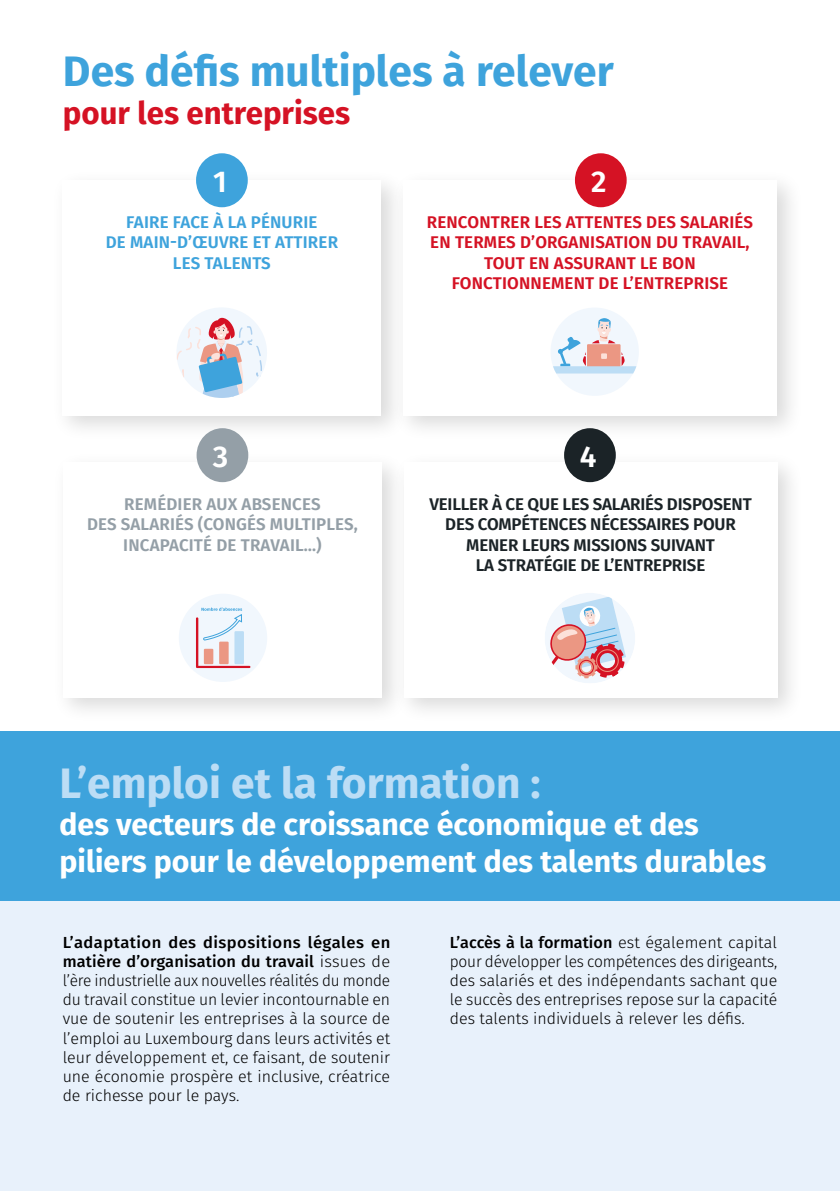
<style>
.page{position:relative;width:840px;height:1191px;background:#fff}
.page>*{position:absolute;margin:0;border:0;box-sizing:border-box;transform-origin:0 0}
.t1{font:700 42.6px "Fira Sans";color:#3ea3dc}
.t2{font:700 42.6px "Fira Sans";color:#bcddf5}
.t3{font:700 31.2px "Fira Sans";color:#d51224}
.t4{font:700 30.4px/37.6px "Fira Sans";color:#fff}
.t5{font:600 30px "Fira Sans";color:#fff}
.t6{font:600 17px/20.2px "Fira Sans";letter-spacing:-.01em;color:#1b2327;text-align:center}
.t7{font:600 17px/20.2px "Fira Sans";letter-spacing:.01em;color:#d51224;text-align:center}
.t8{font:600 17px/20.2px "Fira Sans";letter-spacing:.01em;color:#949fa7;text-align:center}
.t9{font:600 17px/20.2px "Fira Sans";letter-spacing:.01em;color:#3ea3dc;text-align:center}
.t10{font:300 16px/19.2px "Fira Sans";color:#000;text-align:justify}
.s1{font-weight:500}
</style>
<div class="page">
<div style="left:0;top:731px;width:839px;height:460px;background:#e8f1fb"></div>
<div style="left:52px;top:170px;width:356px;height:272px;background:#000;opacity:.15"></div>
<div style="left:62px;top:180px;width:319px;height:235px;background:#fff"></div>
<div style="left:52px;top:452px;width:356px;height:272px;background:#000;opacity:.15"></div>
<div style="left:63px;top:462px;width:319px;height:235px;background:#fff"></div>
<div style="left:392px;top:170px;width:411px;height:272px;background:#000;opacity:.15"></div>
<div style="left:403px;top:180px;width:373px;height:235px;background:#fff"></div>
<div style="left:393px;top:452px;width:411px;height:272px;background:#000;opacity:.15"></div>
<div style="left:403px;top:462px;width:374px;height:235px;background:#fff"></div>
<div style="left:0;top:730px;width:839px;height:170px;background:#3ea3dc"></div>
<div style="left:196px;top:153px;width:52px;height:54px;background:#3ea3dc;border-radius:50%"></div>
<div style="left:196px;top:428px;width:52px;height:54px;background:#949fa7;border-radius:50%"></div>
<div style="left:574px;top:153px;width:52px;height:54px;background:#d51224;border-radius:50%"></div>
<div style="left:563px;top:428px;width:52px;height:54px;background:#1b2327;border-radius:50%"></div>
<svg style="left:177px;top:308px;width:90px;height:90px"></svg>
<svg style="left:545px;top:593px;width:90px;height:90px"></svg>
<div style="left:578px;top:660px;width:15px;height:14px;border:1px solid #d51224;border-radius:50%"></div>
<div style="left:179px;top:593px;width:88px;height:89px;background:#f1f7fd;border-radius:50%"></div>
<svg style="left:196px;top:607px;width:54px;height:61px"></svg>
<div style="left:550px;top:307px;width:88px;height:89px;background:#f1f7fd;border-radius:50%"></div>
<svg style="left:552px;top:318px;width:84px;height:55px"></svg>
<h1 class="t1" style="left:63px;top:36px;width:552px">Des défis multiples à relever</h1>
<h2 class="t3" style="left:63px;top:87px;width:289px">pour les entreprises</h2>
<h3 class="t5" style="left:213px;top:157px;width:15px">1</h3>
<p class="t9" style="left:106px;top:211px;width:234px">FAIRE FACE À LA PÉNURIE<br>DE MAIN-D’ŒUVRE ET ATTIRER<br>LES TALENTS</p>
<h3 class="t5" style="left:213px;top:432px;width:17px">3</h3>
<p class="t8" style="left:87px;top:493px;width:272px">REMÉDIER AUX ABSENCES<br>DES SALARIÉS (CONGÉS MULTIPLES,<br>INCAPACITÉ DE TRAVAIL…)</p>
<h3 class="t5" style="left:591px;top:157px;width:17px">2</h3>
<p class="t7" style="left:426px;top:211px;width:327px">RENCONTRER LES ATTENTES DES SALARIÉS<br>EN TERMES D’ORGANISATION DU TRAVAIL,<br>TOUT EN ASSURANT LE BON<br>FONCTIONNEMENT DE L’ENTREPRISE</p>
<h3 class="t5" style="left:579px;top:432px;width:18px">4</h3>
<p class="t6" style="left:429px;top:493px;width:324px">VEILLER À CE QUE LES SALARIÉS DISPOSENT DES COMPÉTENCES NÉCESSAIRES POUR MENER LEURS MISSIONS SUIVANT<br>LA STRATÉGIE DE L’ENTREPRISE</p>
<h1 class="t2" style="left:60px;top:748px;width:482px">L’emploi et la formation :</h1>
<h3 class="t4" style="left:60px;top:803px;width:707px">des vecteurs de croissance économique et des piliers pour le développement des talents durables</h3>
<p class="t10" style="left:63px;top:932px;width:329px"><span class="s1">L’adaptation des dispositions légales en matière d’organisation du travail</span> issues de l’ère industrielle aux nouvelles réalités du monde du travail constitue un levier incontournable en vue de soutenir les entreprises à la source de l’emploi au Luxembourg dans leurs activités et leur développement et, ce faisant, de soutenir une économie prospère et inclusive, créatrice de richesse pour le pays.</p>
<p class="t10" style="left:449px;top:932px;width:329px"><span class="s1">L’accès à la formation</span> est également capital pour développer les compétences des dirigeants, des salariés et des indépendants sachant que le succès des entreprises repose sur la capacité des talents individuels à relever les défis.</p>
</div>
